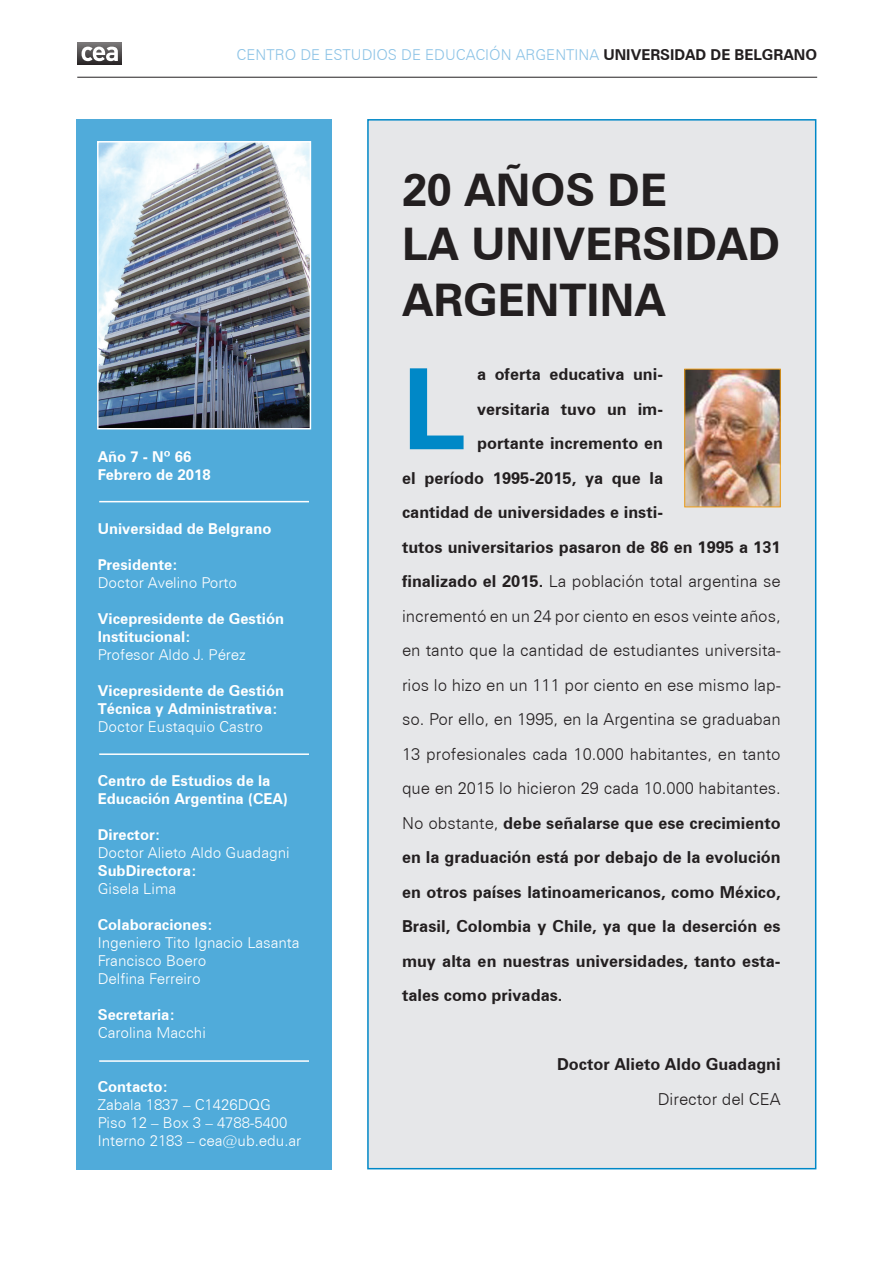
<style>
.page{position:relative;width:893px;height:1263px;background:#fff}
.page>*{position:absolute;margin:0;border:0;box-sizing:border-box;transform-origin:0 0}
.t1{font:700 112.35px "Zurich BT";color:#0088c7}
.t2{font:700 45px/54.9px "Zurich BT";color:#231f20}
.t3{font:700 16.5px "Zurich BT";color:#231f20}
.t4{font:300 16.5px "Zurich BT";color:#231f20}
.t5{font:700 15px/18px "Zurich BT";color:#fff}
.t6{font:300 15px/18px "Zurich BT";color:#fff}
.t7{font:300 15px "Zurich BT";color:#8cc3e6}
.s1{font-weight:700;color:#231f20}
.s2{font-weight:700}
.s3{font-weight:300}
</style>
<div class="page">
<div style="left:367px;top:119px;width:449px;height:1050px;background:#e6e7e9;border:2px solid #0088c7"></div>
<div style="left:77px;top:119px;width:255px;height:1050px;background:#50abda"></div>
<img style="left:100px;top:144px;width:208px;height:282px">
<div style="left:97px;top:141px;width:214px;height:288px;border:2px solid #fff"></div>
<hr style="left:99px;top:501px;width:210px;height:1px;background:#fff">
<hr style="left:99px;top:753px;width:210px;height:2px;background:#fff">
<hr style="left:99px;top:1060px;width:210px;height:2px;background:#fff">
<img style="left:686px;top:371px;width:93px;height:134px">
<div style="left:684px;top:369px;width:97px;height:138px;border:1px solid #ee9e18"></div>
<svg style="left:77px;top:43px;width:45px;height:22px"></svg>
<svg style="left:82px;top:47px;width:36px;height:14px"></svg>
<hr style="left:77px;top:77px;width:740px;height:1px;background:#231f20">
<p class="t7" style="left:237px;top:45px;width:582px">CENTRO DE ESTUDIOS DE EDUCACIÓN ARGENTINA <span class="s1">UNIVERSIDAD DE BELGRANO</span></p>
<p class="t5" style="left:98px;top:447px;width:114px">Año 7 - Nº 66<br>Febrero de 2018</p>
<p class="t5" style="left:98px;top:519px;width:175px">Universidad de Belgrano</p>
<p class="t5" style="left:98px;top:555px;width:82px">Presidente:</p>
<p class="t6" style="left:98px;top:573px;width:141px">Doctor Avelino Porto</p>
<p class="t5" style="left:98px;top:609px;width:188px">Vicepresidente de Gestión<br>Institucional:</p>
<p class="t6" style="left:98px;top:645px;width:150px">Profesor Aldo J. Pérez</p>
<p class="t5" style="left:98px;top:681px;width:188px">Vicepresidente de Gestión<br>Técnica y Administrativa:</p>
<p class="t6" style="left:98px;top:717px;width:167px">Doctor Eustaquio Castro</p>
<p class="t5" style="left:98px;top:771px;width:192px">Centro de Estudios de la<br>Educación Argentina (CEA)</p>
<p class="t5" style="left:98px;top:825px;width:64px">Director:</p>
<p class="t6" style="left:98px;top:843px;width:193px">Doctor Alieto Aldo Guadagni</p>
<p class="t5" style="left:98px;top:861px;width:100px">SubDirectora:</p>
<p class="t6" style="left:98px;top:879px;width:80px">Gisela Lima</p>
<p class="t5" style="left:98px;top:915px;width:117px">Colaboraciones:</p>
<p class="t6" style="left:98px;top:933px;width:203px">Ingeniero Tito Ignacio Lasanta<br>Francisco Boero<br>Delfina Ferreiro</p>
<p class="t5" style="left:98px;top:1005px;width:79px">Secretaria:</p>
<p class="t6" style="left:98px;top:1023px;width:110px">Carolina Macchi</p>
<p class="t5" style="left:98px;top:1077px;width:72px">Contacto:</p>
<p class="t6" style="left:98px;top:1095px;width:205px">Zabala 1837 – C1426dqg<br>Piso 12 – Box 3 – 4788-5400<br>Interno 2183 – cea@ub.edu.ar</p>
<h2 class="t2" style="left:402px;top:162px;width:380px">20 AÑOS DE<br>LA UNIVERSIDAD<br>ARGENTINA</h2>
<h1 class="t1" style="left:402px;top:341px;width:55px">L</h1>
<p class="t3" style="left:477px;top:364px;width:187px">a oferta educativa uni-</p>
<p class="t3" style="left:477px;top:399px;width:187px">versitaria tuvo un im-</p>
<p class="t3" style="left:477px;top:433px;width:187px">portante incremento en</p>
<p class="t3" style="left:402px;top:468px;width:263px">el período 1995-2015, ya que la</p>
<p class="t3" style="left:402px;top:502px;width:263px">cantidad de universidades e insti-</p>
<p class="t3" style="left:402px;top:537px;width:380px">tutos universitarios pasaron de 86 en 1995 a 131</p>
<p class="t4" style="left:402px;top:571px;width:380px"><span class="s2">finalizado el 2015.</span> La población total argentina se</p>
<p class="t4" style="left:402px;top:606px;width:380px">incrementó en un 24 por ciento en esos veinte años,</p>
<p class="t4" style="left:402px;top:640px;width:380px">en tanto que la cantidad de estudiantes universita-</p>
<p class="t4" style="left:402px;top:675px;width:380px">rios lo hizo en un 111 por ciento en ese mismo lap-</p>
<p class="t4" style="left:402px;top:709px;width:380px">so. Por ello, en 1995, en la Argentina se graduaban</p>
<p class="t4" style="left:402px;top:744px;width:380px">13 profesionales cada 10.000 habitantes, en tanto</p>
<p class="t4" style="left:402px;top:778px;width:380px">que en 2015 lo hicieron 29 cada 10.000 habitantes.</p>
<p class="t3" style="left:402px;top:813px;width:380px"><span class="s3">No obstante,</span> debe señalarse que ese crecimiento</p>
<p class="t3" style="left:402px;top:847px;width:380px">en la graduación está por debajo de la evolución</p>
<p class="t3" style="left:402px;top:882px;width:380px">en otros países latinoamericanos, como México,</p>
<p class="t3" style="left:402px;top:916px;width:380px">Brasil, Colombia y Chile, ya que la deserción es</p>
<p class="t3" style="left:402px;top:951px;width:380px">muy alta en nuestras universidades, tanto esta-</p>
<p class="t3" style="left:402px;top:985px;width:162px">tales como privadas.</p>
<p class="t3" style="left:557px;top:1054px;width:225px">Doctor Alieto Aldo Guadagni</p>
<p class="t4" style="left:658px;top:1089px;width:124px">Director del CEA</p>
</div>
